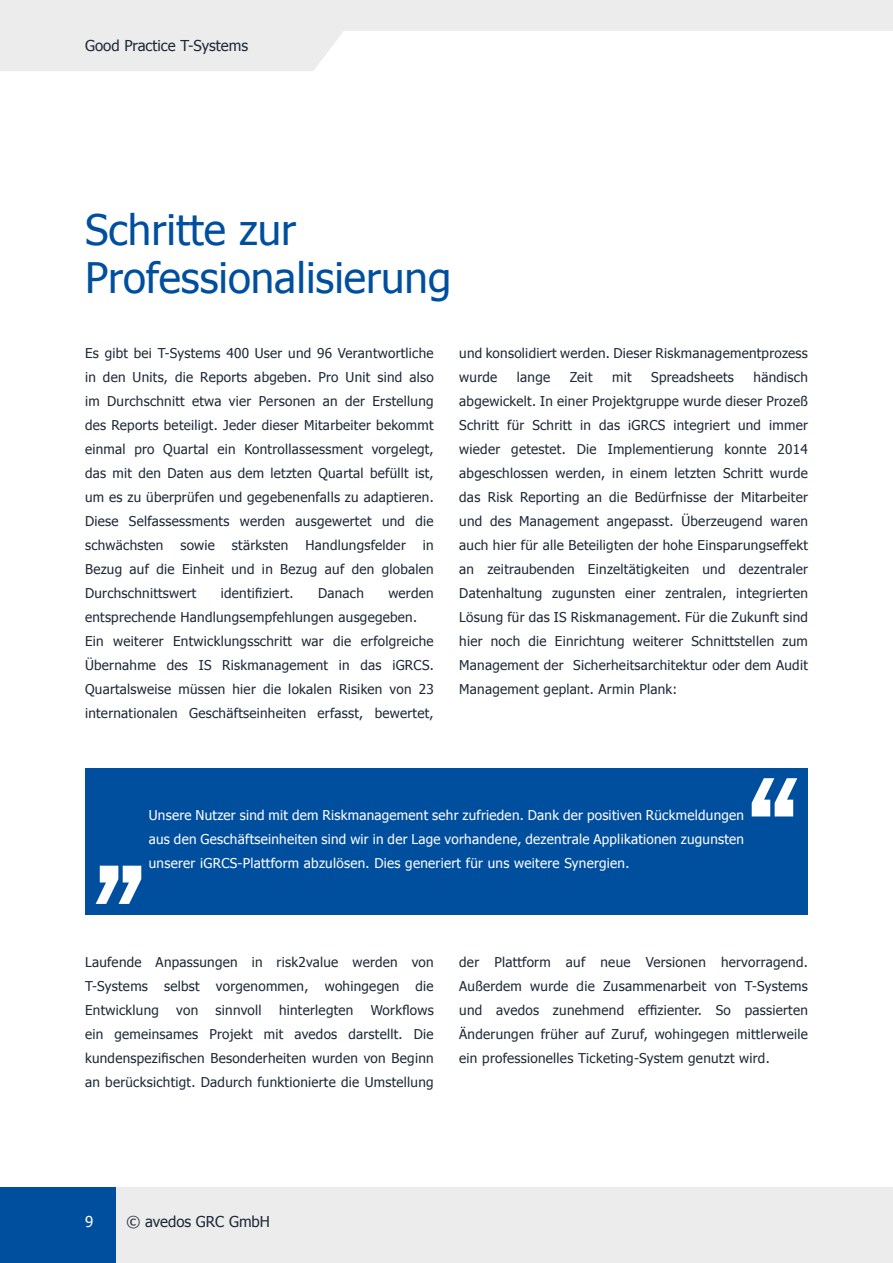
<style>
.page{position:relative;width:893px;height:1263px;background:#fff}
.page>*{position:absolute;margin:0;border:0;box-sizing:border-box;transform-origin:0 0}
.t1{font:42px/48px "Tahoma";color:#004f9e}
.t2{font:15px "Tahoma";color:#1e2938}
.t3{font:15px "Tahoma";color:#fff}
.t4{font:13.5px/24px "Tahoma";letter-spacing:.02em;color:#1e2938;text-align:justify}
.t5{font:13.5px/24px "Tahoma";letter-spacing:.02em;color:#fff;text-align:justify}
</style>
<div class="page">
<svg style="left:0;top:0;width:893px;height:71px;fill:#ececec"></svg>
<div style="left:115px;top:1187px;width:778px;height:76px;background:#ececec"></div>
<div style="left:0;top:1187px;width:115px;height:76px;background:#004f9e"></div>
<div style="left:85px;top:767px;width:723px;height:147px;background:#004f9e"></div>
<svg style="left:752px;top:778px;width:45px;height:38px"></svg>
<svg style="left:96px;top:866px;width:45px;height:38px"></svg>
<p class="t2" style="left:85px;top:40px;width:164px">Good Practice T-Systems</p>
<h1 class="t1" style="left:85px;top:209px;width:368px">Schritte zur<br>Professionalisierung</h1>
<p class="t4" style="left:85px;top:342px;width:350px">Es gibt bei T-Systems 400 User und 96 Verantwortliche in den Units, die Reports abgeben. Pro Unit sind also im Durchschnitt etwa vier Personen an der Erstellung des Reports beteiligt. Jeder dieser Mitarbeiter bekommt einmal pro Quartal ein Kontrollassessment vorgelegt, das mit den Daten aus dem letzten Quartal befüllt ist, um es zu überprüfen und gegebenenfalls zu adaptieren.<br>Diese Selfassessments werden ausgewertet und die schwächsten</p>
<p class="t4" style="left:180px;top:534px;width:36px">sowie</p>
<p class="t4" style="left:232px;top:534px;width:58px">stärksten</p>
<p class="t4" style="left:305px;top:534px;width:102px">Handlungsfelder</p>
<p class="t4" style="left:85px;top:534px;width:350px;text-indent:338px">in Bezug auf die Einheit und in Bezug auf den globalen Durchschnittswert</p>
<p class="t4" style="left:221px;top:582px;width:74px">identifiziert.</p>
<p class="t4" style="left:318px;top:582px;width:47px">Danach</p>
<p class="t4" style="left:85px;top:582px;width:350px;text-align:left;text-indent:303px">werden entsprechende Handlungsempfehlungen ausgegeben.<br>Ein weiterer Entwicklungsschritt war die erfolgreiche Übernahme des IS Riskmanagement in das iGRCS.<br>Quartalsweise müssen hier die lokalen Risiken von 23 internationalen Geschäftseinheiten erfasst, bewertet,</p>
<p class="t4" style="left:459px;top:342px;width:350px">und konsolidiert werden. Dieser Riskmanagementprozess wurde</p>
<p class="t4" style="left:459px;top:366px;width:350px;text-indent:294px">händisch abgewickelt. In einer Projektgruppe wurde dieser Prozeß Schritt für Schritt in das iGRCS integriert und immer wieder getestet. Die Implementierung konnte 2014 abgeschlossen werden, in einem letzten Schritt wurde das Risk Reporting an die Bedürfnisse der Mitarbeiter und des Management angepasst. Überzeugend waren auch hier für alle Beteiligten der hohe Einsparungseffekt an zeitraubenden Einzeltätigkeiten und dezentraler Datenhaltung zugunsten einer zentralen, integrierten Lösung für das IS Riskmanagement. Für die Zukunft sind hier noch die Einrichtung weiterer Schnittstellen zum Management der Sicherheitsarchitektur oder dem Audit Management geplant. Armin Plank:</p>
<p class="t4" style="left:517px;top:366px;width:35px">lange</p>
<p class="t4" style="left:570px;top:366px;width:24px">Zeit</p>
<p class="t4" style="left:612px;top:366px;width:21px">mit</p>
<p class="t4" style="left:651px;top:366px;width:84px">Spreadsheets</p>
<p class="t5" style="left:149px;top:804px;width:597px">Unsere Nutzer sind mit dem Riskmanagement sehr zufrieden. Dank der positiven Rückmeldungen aus den Geschäftseinheiten sind wir in der Lage vorhandene, dezentrale Applikationen zugunsten unserer iGRCS-Plattform abzulösen. Dies generiert für uns weitere Synergien.</p>
<p class="t4" style="left:85px;top:951px;width:350px">Laufende Anpassungen in risk2value werden von T-Systems selbst vorgenommen, wohingegen die Entwicklung</p>
<p class="t4" style="left:85px;top:999px;width:350px;text-indent:286px">Workflows ein gemeinsames Projekt mit avedos darstellt. Die kundenspezifischen Besonderheiten wurden von Beginn an berücksichtigt. Dadurch funktionierte die Umstellung</p>
<p class="t4" style="left:176px;top:999px;width:24px">von</p>
<p class="t4" style="left:216px;top:999px;width:48px">sinnvoll</p>
<p class="t4" style="left:279px;top:999px;width:76px">hinterlegten</p>
<p class="t4" style="left:459px;top:951px;width:350px">der Plattform auf neue Versionen hervorragend.<br>Außerdem wurde die Zusammenarbeit von T-Systems und avedos zunehmend effizienter. So passierten Änderungen früher auf Zuruf, wohingegen mittlerweile ein professionelles Ticketing-System genutzt wird.</p>
<p class="t3" style="left:85px;top:1215px;width:10px">9</p>
<p class="t2" style="left:126px;top:1215px;width:145px">© avedos GRC GmbH</p>
</div>
